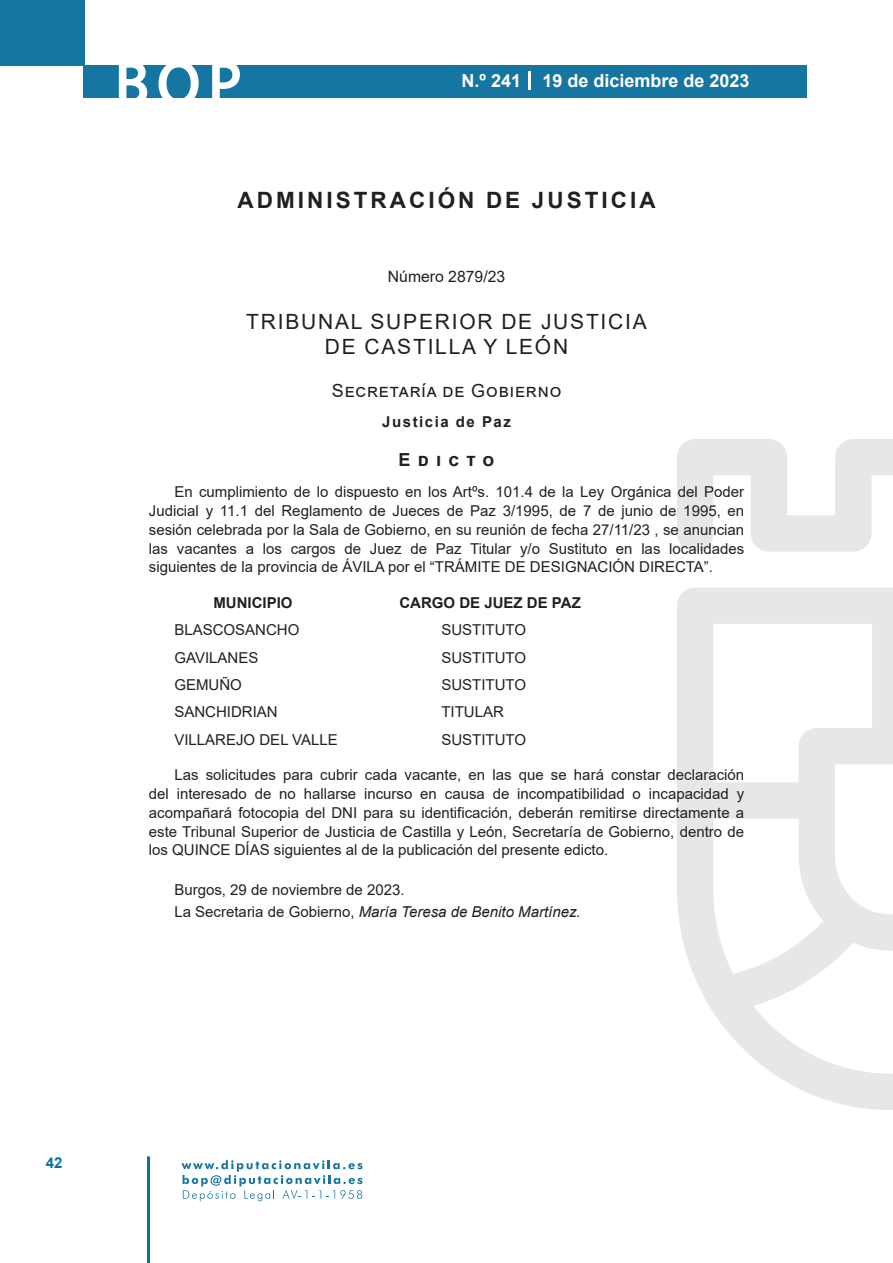
<style>
.page{position:relative;width:893px;height:1263px;background:#fff}
.page>*{position:absolute;margin:0;border:0;box-sizing:border-box;transform-origin:0 0}
.t1{font:500 61.5px "Avant Garde";color:#fff}
.h1__secion{font:700 22.5px "Arial";letter-spacing:.135em;color:#231f20}
.h2__organismo{font:21px/25.2px "Arial";letter-spacing:.085em;color:#231f20;text-align:center}
.t2{font:700 18px "Arial";color:#fff}
.h3__suborganismo{font:18px "Arial";letter-spacing:.05em;color:#231f20}
.anuncio{font:700 18px "Arial";letter-spacing:.4em;color:#231f20}
.numero{font:15.75px "Arial";color:#231f20}
.texto_normal{font:15px/18.8px "Arial";color:#231f20;text-align:justify}
.firma{font:italic 15px "Arial";color:#231f20}
.fecha{font:15px "Arial";color:#231f20}
.texto_normal-2{font:700 15px "Arial";color:#231f20}
.h4__identidad{font:700 15px "Arial";letter-spacing:.1em;color:#231f20}
.t3{font:700 15px "Arial";color:#04739f}
.s1{font-style:normal}
</style>
<div class="page">
<div style="left:0;top:0;width:85px;height:65px;background:#1676a2"></div>
<div style="left:84px;top:65px;width:723px;height:33px;background:#1676a2"></div>
<svg style="left:118px;top:65px;width:30px;height:33px"></svg>
<svg style="left:158px;top:65px;width:41px;height:33px"></svg>
<svg style="left:212px;top:65px;width:28px;height:33px"></svg>
<svg style="left:182px;top:1160px;width:181px;height:41px"></svg>
<hr style="left:147px;top:1156px;width:3px;height:107px;background:#04739f">
<svg style="left:529px;top:71px;width:2px;height:19px"></svg>
<svg style="left:677px;top:439px;width:216px;height:671px"></svg>
<h1 class="t1" style="left:115px;top:46px;width:128px">BOP</h1>
<p class="t2" style="left:462px;top:68px;width:289px">N.º 241 19 de diciembre de 2023</p>
<p class="h1__secion" style="left:237px;top:184px;width:420px">ADMINISTRACIÓN DE JUSTICIA</p>
<p class="numero" style="left:388px;top:266px;width:119px">Número 2879/23</p>
<p class="h2__organismo" style="left:246px;top:308px;width:402px">TRIBUNAL SUPERIOR DE JUSTICIA<br>DE CASTILLA Y LEÓN</p>
<p class="h3__suborganismo" style="left:332px;top:378px;width:231px">Secretaría de Gobierno</p>
<p class="h4__identidad" style="left:382px;top:411px;width:130px">Justicia de Paz</p>
<p class="anuncio" style="left:399px;top:447px;width:97px">Edicto</p>
<p class="texto_normal" style="left:149px;top:483px;width:597px;text-indent:26px">En cumplimiento de lo dispuesto en los Artºs. 101.4 de la Ley Orgánica del Poder Judicial y 11.1 del Reglamento de Jueces de Paz 3/1995, de 7 de junio de 1995, en sesión celebrada por la Sala de Gobierno, en su reunión de fecha 27/11/23 , se anuncian las vacantes a los cargos de Juez de Paz Titular y/o Sustituto en las localidades siguientes de la provincia de ÁVILA por el “TRÁMITE DE DESIGNACIÓN DIRECTA”.</p>
<p class="texto_normal-2" style="left:213px;top:592px;width:81px">MUNICIPIO</p>
<p class="texto_normal-2" style="left:399px;top:592px;width:183px">CARGO DE JUEZ DE PAZ</p>
<p class="texto_normal" style="left:174px;top:621px;width:127px">BLASCOSANCHO</p>
<p class="texto_normal" style="left:441px;top:621px;width:86px">SUSTITUTO</p>
<p class="texto_normal" style="left:174px;top:648px;width:85px">GAVILANES</p>
<p class="texto_normal" style="left:441px;top:648px;width:86px">SUSTITUTO</p>
<p class="texto_normal" style="left:174px;top:675px;width:69px">GEMUÑO</p>
<p class="texto_normal" style="left:441px;top:675px;width:86px">SUSTITUTO</p>
<p class="texto_normal" style="left:174px;top:702px;width:105px">SANCHIDRIAN</p>
<p class="texto_normal" style="left:441px;top:702px;width:64px">TITULAR</p>
<p class="texto_normal" style="left:174px;top:730px;width:165px">VILLAREJO DEL VALLE</p>
<p class="texto_normal" style="left:441px;top:730px;width:86px">SUSTITUTO</p>
<p class="texto_normal" style="left:149px;top:765px;width:597px;text-indent:26px">Las solicitudes para cubrir cada vacante, en las que se hará constar declaración del interesado de no hallarse incurso en causa de incompatibilidad o incapacidad y acompañará fotocopia del DNI para su identificación, deberán remitirse directamente a este Tribunal Superior de Justicia de Castilla y León, Secretaría de Gobierno, dentro de los QUINCE DÍAS siguientes al de la publicación del presente edicto.</p>
<p class="fecha" style="left:174px;top:879px;width:232px">Burgos, 29 de noviembre de 2023.</p>
<p class="firma" style="left:174px;top:902px;width:408px"><span class="s1">La Secretaria de Gobierno,</span> María Teresa de Benito Martínez.</p>
<p class="t3" style="left:46px;top:1152px;width:18px">42</p>
</div>
